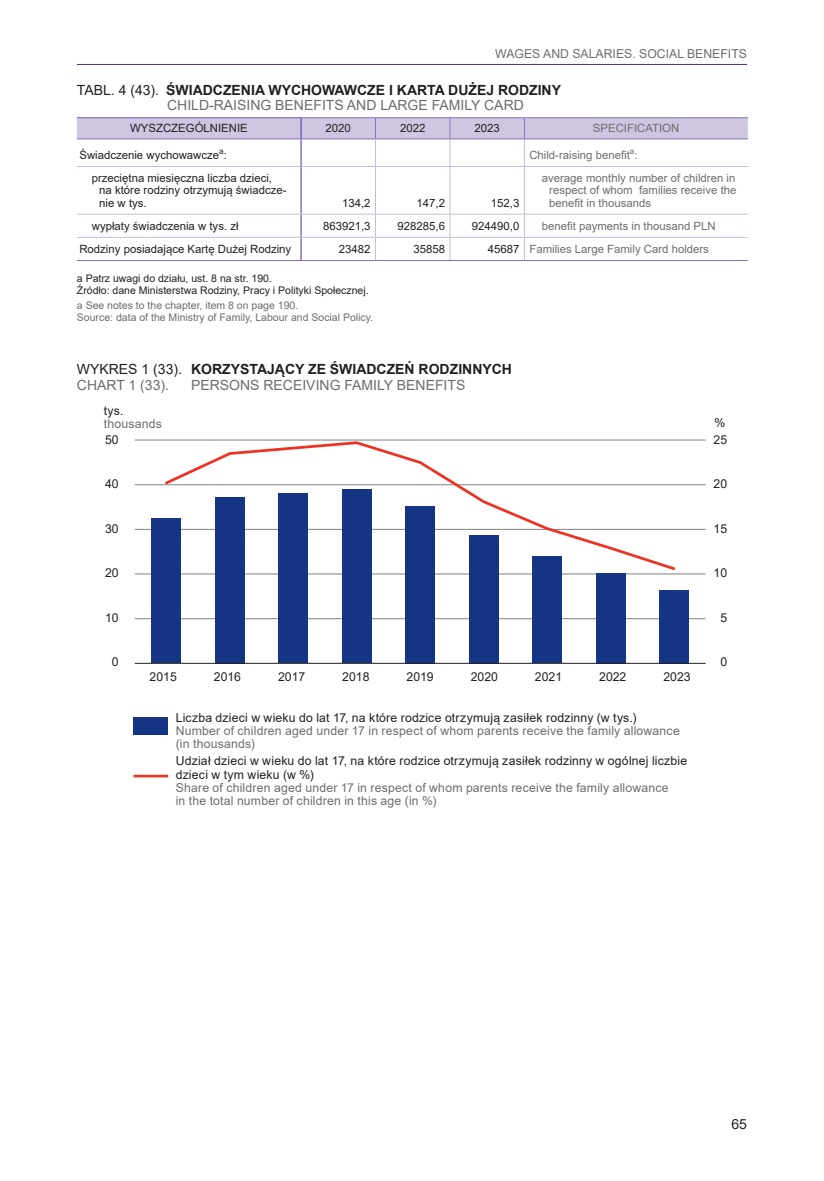
<style>
.page{position:relative;width:824px;height:1181px;background:#fff}
.page>*{position:absolute;margin:0;border:0;box-sizing:border-box;transform-origin:0 0}
.Tytuł_wykresu_mapy_ang{font:14px "Arial";color:#6c6d70}
.Tytuł_tablicy_pl{font:700 14px "Arial";color:#231f20}
.Tytuł_wykresu_mapy_pl{font:700 14px "Arial";color:#231f20}
.t1{font:14px "Arial";color:#231f20}
.legenda_en{font:12.25px/13.1px "Arial";letter-spacing:.015em;color:#6c6d70}
.legenda_pl{font:12.25px/14px "Arial";letter-spacing:.015em;color:#231f20}
.Boczek_1_ang{font:11.38px/12.2px "Arial";color:#6c6d70;text-align:justify}
.Boczek_1_pl{font:11.38px/12.2px "Arial";color:#231f20}
.Boczek_0_pl{font:11.38px "Arial";color:#231f20}
.Boczek_0_ang{font:11.38px "Arial";color:#6c6d70}
.Liczby{font:11.38px "Arial";color:#231f20}
.Główka_pl{font:11.38px "Arial";color:#231f20}
.Notka_ang{font:10.5px "Arial";color:#6c6d70}
.Notka_pl{font:10.5px "Arial";color:#231f20}
.s1{font-weight:400}
</style>
<div class="page">
<hr style="left:77px;top:64px;width:670px;height:1px;background:#502e92">
<hr style="left:301px;top:117px;width:74px;height:1px;background:#8771b3">
<hr style="left:375px;top:117px;width:75px;height:1px;background:#8771b3">
<hr style="left:450px;top:117px;width:74px;height:1px;background:#8771b3">
<hr style="left:524px;top:117px;width:223px;height:1px;background:#8771b3">
<hr style="left:301px;top:260px;width:74px;height:1px;background:#8771b3">
<hr style="left:375px;top:260px;width:75px;height:1px;background:#8771b3">
<hr style="left:450px;top:260px;width:74px;height:1px;background:#8771b3">
<hr style="left:524px;top:260px;width:223px;height:1px;background:#8771b3">
<hr style="left:301px;top:166px;width:74px;height:1px;background:#c4bada">
<hr style="left:375px;top:166px;width:75px;height:1px;background:#c4bada">
<hr style="left:375px;top:167px;width:1px;height:47px;background:#c4bada">
<hr style="left:450px;top:166px;width:74px;height:1px;background:#c4bada">
<hr style="left:449px;top:167px;width:1px;height:47px;background:#c4bada">
<hr style="left:524px;top:166px;width:223px;height:1px;background:#c4bada">
<hr style="left:524px;top:167px;width:1px;height:47px;background:#c4bada">
<hr style="left:301px;top:214px;width:74px;height:1px;background:#c4bada">
<hr style="left:375px;top:214px;width:75px;height:1px;background:#c4bada">
<svg style="left:375px;top:215px;width:1px;height:45px"></svg>
<hr style="left:450px;top:214px;width:74px;height:1px;background:#c4bada">
<svg style="left:449px;top:215px;width:1px;height:45px"></svg>
<hr style="left:524px;top:214px;width:223px;height:1px;background:#c4bada">
<svg style="left:524px;top:215px;width:1px;height:45px"></svg>
<hr style="left:301px;top:237px;width:74px;height:1px;background:#c4bada">
<hr style="left:375px;top:237px;width:75px;height:1px;background:#c4bada">
<hr style="left:450px;top:237px;width:74px;height:1px;background:#c4bada">
<hr style="left:524px;top:237px;width:223px;height:1px;background:#c4bada">
<hr style="left:77px;top:117px;width:224px;height:1px;background:#745ca7">
<svg style="left:77px;top:118px;width:670px;height:48px"></svg>
<hr style="left:300px;top:167px;width:1px;height:47px;background:#502e92">
<svg style="left:300px;top:215px;width:1px;height:45px"></svg>
<hr style="left:77px;top:138px;width:224px;height:1px;background:#8771b3">
<hr style="left:77px;top:260px;width:224px;height:1px;background:#8771b3">
<hr style="left:77px;top:166px;width:224px;height:1px;background:#c4bada">
<hr style="left:77px;top:214px;width:224px;height:1px;background:#c4bada">
<hr style="left:77px;top:237px;width:224px;height:1px;background:#c4bada">
<div style="left:133px;top:718px;width:35px;height:17px;background:#153483"></div>
<hr style="left:133px;top:775px;width:35px;height:2px;background:#ef3122">
<hr style="left:135px;top:618px;width:570px;height:1px;background:#808285">
<hr style="left:135px;top:574px;width:570px;height:1px;background:#808285">
<hr style="left:135px;top:529px;width:570px;height:1px;background:#808285">
<hr style="left:135px;top:484px;width:570px;height:1px;background:#808285">
<hr style="left:135px;top:440px;width:570px;height:1px;background:#808285">
<div style="left:151px;top:518px;width:30px;height:145px;background:#153483"></div>
<div style="left:215px;top:497px;width:30px;height:166px;background:#153483"></div>
<div style="left:278px;top:493px;width:30px;height:170px;background:#153483"></div>
<div style="left:342px;top:489px;width:29px;height:174px;background:#153483"></div>
<div style="left:405px;top:506px;width:30px;height:157px;background:#153483"></div>
<div style="left:468px;top:535px;width:30px;height:128px;background:#153483"></div>
<div style="left:532px;top:556px;width:30px;height:107px;background:#153483"></div>
<div style="left:595px;top:573px;width:30px;height:90px;background:#153483"></div>
<div style="left:658px;top:590px;width:30px;height:73px;background:#153483"></div>
<svg style="left:163px;top:440px;width:514px;height:132px"></svg>
<hr style="left:135px;top:663px;width:570px;height:1px;background:#231f20">
<p class="legenda_en" style="left:495px;top:47px;width:253px">WAGES AND SALARIES. SOCIAL BENEFITS</p>
<p class="Tytuł_tablicy_pl" style="left:77px;top:80px;width:485px"><span class="s1">TABL. 4 (43).</span> ŚWIADCZENIA WYCHOWAWCZE I KARTA DUŻEJ RODZINY</p>
<p class="Tytuł_wykresu_mapy_ang" style="left:167px;top:96px;width:358px">CHILD-RAISING BENEFITS AND LARGE FAMILY CARD</p>
<p class="Boczek_0_pl" style="left:130px;top:121px;width:119px">WYSZCZEGÓLNIENIE</p>
<p class="Główka_pl" style="left:325px;top:121px;width:27px">2020</p>
<p class="Główka_pl" style="left:400px;top:121px;width:27px">2022</p>
<p class="Główka_pl" style="left:474px;top:121px;width:27px">2023</p>
<p class="Boczek_0_ang" style="left:593px;top:121px;width:88px">SPECIFICATION</p>
<p class="Boczek_0_pl" style="left:79px;top:147px;width:149px">Świadczenie wychowawcze<sup>a</sup>:</p>
<p class="Boczek_0_ang" style="left:529px;top:147px;width:110px">Child-raising benefit<sup>a</sup>:</p>
<p class="Boczek_1_pl" style="left:99px;top:172px;width:189px;text-indent:-7px">przeciętna miesięczna liczba dzieci, na które rodziny otrzymują świadcze&shy;nie w tys.</p>
<p class="Boczek_1_ang" style="left:549px;top:172px;width:189px;text-indent:-7px">average monthly number of children in respect of whom families receive the benefit in thousands</p>
<p class="Liczby" style="left:342px;top:195px;width:30px">134,2</p>
<p class="Liczby" style="left:416px;top:195px;width:30px">147,2</p>
<p class="Liczby" style="left:491px;top:195px;width:30px">152,3</p>
<p class="Boczek_1_pl" style="left:92px;top:220px;width:148px">wypłaty świadczenia w tys. zł</p>
<p class="Liczby" style="left:323px;top:218px;width:49px">863921,3</p>
<p class="Liczby" style="left:397px;top:218px;width:49px">928285,6</p>
<p class="Liczby" style="left:472px;top:218px;width:49px">924490,0</p>
<p class="Boczek_1_ang" style="left:541px;top:220px;width:175px">benefit payments in thousand PLN</p>
<p class="Boczek_0_pl" style="left:79px;top:241px;width:213px">Rodziny posiadające Kartę Dużej Rodziny</p>
<p class="Liczby" style="left:339px;top:241px;width:33px">23482</p>
<p class="Liczby" style="left:413px;top:241px;width:33px">35858</p>
<p class="Liczby" style="left:487px;top:241px;width:33px">45687</p>
<p class="Boczek_0_ang" style="left:529px;top:241px;width:181px">Families Large Family Card holders</p>
<p class="Notka_pl" style="left:77px;top:271px;width:196px">a Patrz uwagi do działu, ust. 8 na str. 190.</p>
<p class="Notka_pl" style="left:77px;top:283px;width:293px">Źródło: dane Ministerstwa Rodziny, Pracy i Polityki Społecznej.</p>
<p class="Notka_ang" style="left:77px;top:298px;width:223px">a See notes to the chapter, item 8 on page 190.</p>
<p class="Notka_ang" style="left:77px;top:310px;width:298px">Source: data of the Ministry of Family, Labour and Social Policy.</p>
<p class="Tytuł_wykresu_mapy_pl" style="left:77px;top:360px;width:436px"><span class="s1">WYKRES 1 (33).</span> KORZYSTAJĄCY ZE ŚWIADCZEŃ RODZINNYCH</p>
<p class="Tytuł_wykresu_mapy_ang" style="left:77px;top:375px;width:94px">CHART 1 (33).</p>
<p class="Tytuł_wykresu_mapy_ang" style="left:191px;top:375px;width:276px">PERSONS RECEIVING FAMILY BENEFITS</p>
<p class="legenda_pl" style="left:104px;top:403px;width:21px">tys.</p>
<p class="legenda_en" style="left:104px;top:417px;width:60px">thousands</p>
<p class="legenda_pl" style="left:714px;top:415px;width:12px">%</p>
<p class="legenda_pl" style="left:713px;top:433px;width:15px">25</p>
<p class="legenda_pl" style="left:713px;top:477px;width:15px">20</p>
<p class="legenda_pl" style="left:713px;top:521px;width:15px">15</p>
<p class="legenda_pl" style="left:713px;top:566px;width:15px">10</p>
<p class="legenda_pl" style="left:720px;top:610px;width:8px">5</p>
<p class="legenda_pl" style="left:720px;top:654px;width:8px">0</p>
<p class="legenda_pl" style="left:105px;top:433px;width:15px">50</p>
<p class="legenda_pl" style="left:105px;top:477px;width:15px">40</p>
<p class="legenda_pl" style="left:105px;top:521px;width:15px">30</p>
<p class="legenda_pl" style="left:105px;top:566px;width:15px">20</p>
<p class="legenda_pl" style="left:105px;top:610px;width:15px">10</p>
<p class="legenda_pl" style="left:112px;top:654px;width:8px">0</p>
<p class="legenda_pl" style="left:150px;top:669px;width:29px">2015</p>
<p class="legenda_pl" style="left:214px;top:669px;width:29px">2016</p>
<p class="legenda_pl" style="left:278px;top:669px;width:29px">2017</p>
<p class="legenda_pl" style="left:342px;top:669px;width:29px">2018</p>
<p class="legenda_pl" style="left:406px;top:669px;width:29px">2019</p>
<p class="legenda_pl" style="left:470px;top:669px;width:29px">2020</p>
<p class="legenda_pl" style="left:535px;top:669px;width:29px">2021</p>
<p class="legenda_pl" style="left:599px;top:669px;width:29px">2022</p>
<p class="legenda_pl" style="left:663px;top:669px;width:29px">2023</p>
<p class="legenda_pl" style="left:176px;top:710px;width:462px">Liczba dzieci w wieku do lat 17, na które rodzice otrzymują zasiłek rodzinny (w tys.)</p>
<p class="legenda_en" style="left:176px;top:724px;width:505px">Number of children aged under 17 in respect of whom parents receive the family allowance (in thousands)</p>
<p class="legenda_pl" style="left:176px;top:753px;width:513px">Udział dzieci w wieku do lat 17, na które rodzice otrzymują zasiłek rodzinny w ogólnej liczbie dzieci w tym wieku (w %)</p>
<p class="legenda_en" style="left:176px;top:781px;width:494px">Share of children aged under 17 in respect of whom parents receive the family allowance in the total number of children in this age (in %)</p>
<p class="t1" style="left:731px;top:1114px;width:17px">65</p>
</div>
